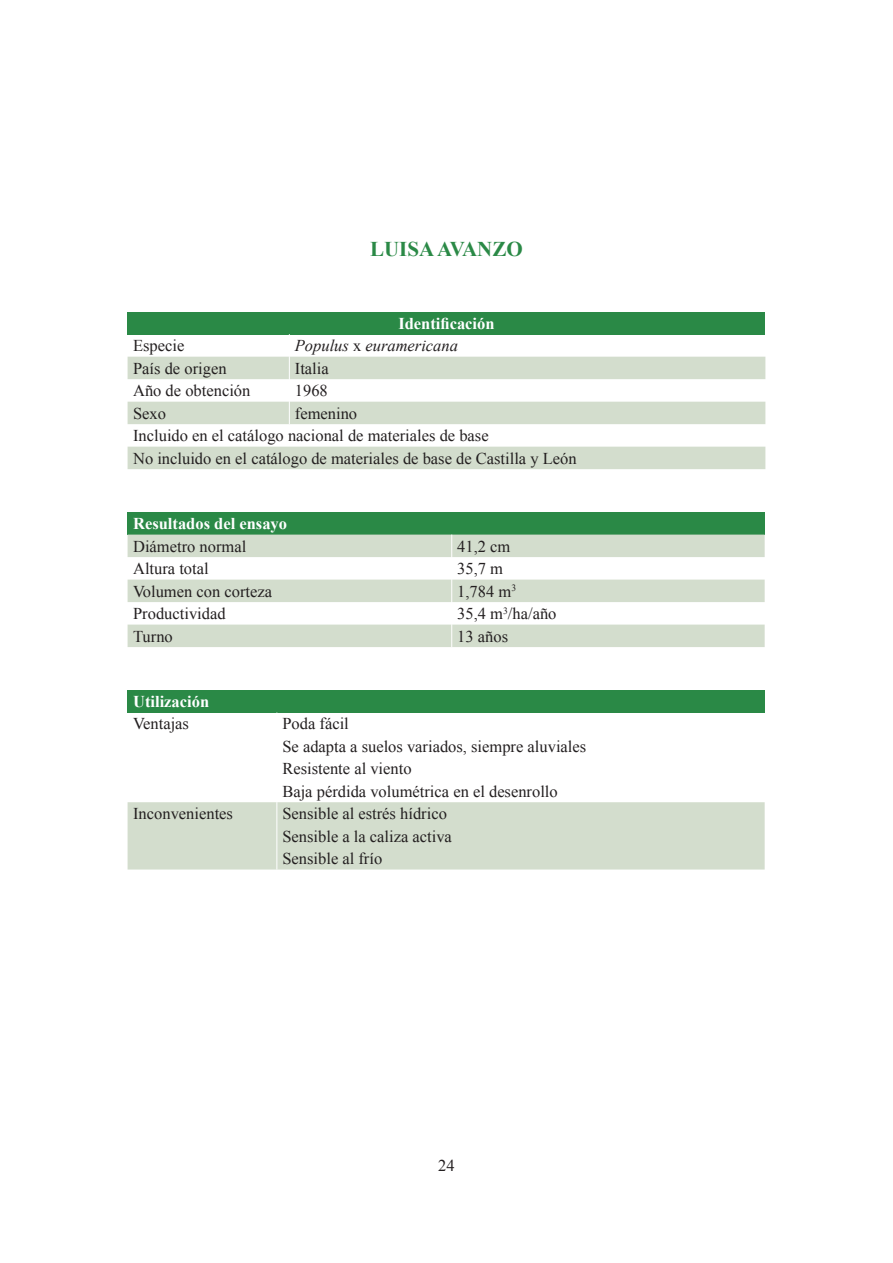
<style>
.page{position:relative;width:893px;height:1263px;background:#fff}
.page>*{position:absolute;margin:0;border:0;box-sizing:border-box;transform-origin:0 0}
.t1{font:700 21px "Times New Roman";color:#2a8946}
.t2{font:16.5px/22.4px "Times New Roman";color:#231f20}
.t3{font:700 16.5px "Times New Roman";color:#fff}
.t4{font:italic 16.5px "Times New Roman";color:#231f20}
.s1{font-style:normal}
</style>
<div class="page">
<div style="left:128px;top:312px;width:637px;height:22px;background:#2a8946"></div>
<svg style="left:128px;top:357px;width:637px;height:112px;fill:#d3ddcd"></svg>
<svg style="left:289px;top:334px;width:1px;height:90px"></svg>
<div style="left:128px;top:512px;width:637px;height:23px;background:#2a8946"></div>
<svg style="left:128px;top:535px;width:637px;height:112px;fill:#d3ddcd"></svg>
<svg style="left:451px;top:535px;width:1px;height:112px"></svg>
<div style="left:128px;top:690px;width:637px;height:22px;background:#2a8946"></div>
<div style="left:128px;top:802px;width:637px;height:67px;background:#d3ddcd"></div>
<hr style="left:276px;top:802px;width:1px;height:67px;background:#fff">
<p class="t1" style="left:370px;top:235px;width:154px">LUISA AVANZO</p>
<p class="t3" style="left:398px;top:312px;width:98px">Identificación</p>
<p class="t2" style="left:133px;top:334px;width:53px">Especie</p>
<p class="t4" style="left:295px;top:334px;width:165px">Populus <span class="s1">x</span> euramericana</p>
<p class="t2" style="left:133px;top:357px;width:95px">País de origen</p>
<p class="t2" style="left:295px;top:357px;width:35px">Italia</p>
<p class="t2" style="left:133px;top:379px;width:119px">Año de obtención</p>
<p class="t2" style="left:295px;top:379px;width:34px">1968</p>
<p class="t2" style="left:133px;top:402px;width:34px">Sexo</p>
<p class="t2" style="left:133px;top:402px;width:445px;text-indent:162px">femenino<br>Incluido en el catálogo nacional de materiales de base<br>No incluido en el catálogo de materiales de base de Castilla y León</p>
<p class="t3" style="left:133px;top:512px;width:156px">Resultados del ensayo</p>
<p class="t2" style="left:133px;top:535px;width:115px">Diámetro normal</p>
<p class="t2" style="left:457px;top:535px;width:55px">41,2 cm</p>
<p class="t2" style="left:133px;top:557px;width:77px">Altura total</p>
<p class="t2" style="left:457px;top:557px;width:47px">35,7 m</p>
<p class="t2" style="left:133px;top:580px;width:140px">Volumen con corteza</p>
<p class="t2" style="left:457px;top:580px;width:60px">1,784 m<sup>3</sup></p>
<p class="t2" style="left:133px;top:602px;width:94px">Productividad</p>
<p class="t2" style="left:457px;top:602px;width:101px">35,4 m<sup>3</sup>/ha/año</p>
<p class="t2" style="left:133px;top:625px;width:41px">Turno</p>
<p class="t2" style="left:457px;top:625px;width:52px">13 años</p>
<p class="t3" style="left:133px;top:690px;width:78px">Utilización</p>
<p class="t2" style="left:133px;top:712px;width:57px">Ventajas</p>
<p class="t2" style="left:282px;top:712px;width:305px">Poda fácil<br>Se adapta a suelos variados, siempre aluviales<br>Resistente al viento<br>Baja pérdida volumétrica en el desenrollo</p>
<p class="t2" style="left:133px;top:802px;width:101px">Inconvenientes</p>
<p class="t2" style="left:282px;top:802px;width:171px">Sensible al estrés hídrico<br>Sensible a la caliza activa<br>Sensible al frío</p>
<p class="t2" style="left:438px;top:1154px;width:18px">24</p>
</div>
